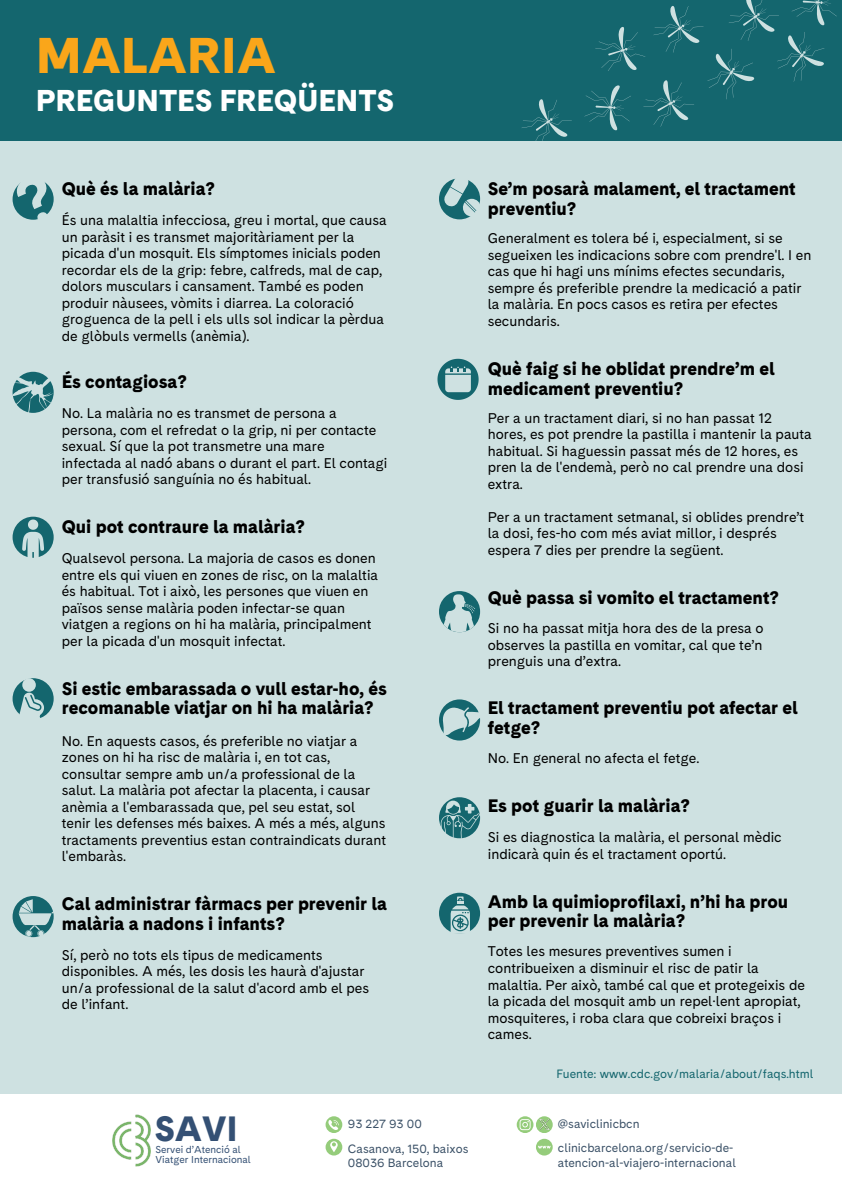
<style>
.page{position:relative;width:842px;height:1191px;background:#fff}
.page>*{position:absolute;margin:0;border:0;box-sizing:border-box;transform-origin:0 0}
.t1{font:900 50px "Cadiz CB";color:#faa61a}
.t2{font:900 34.9px "Cadiz CB";color:#345074}
.t3{font:900 30px "Cadiz CB";color:#fff}
.t4{font:900 18px/19.5px "Cadiz CB";color:#000}
.t5{font:14px/16.5px "Cadiz CB";color:#000}
.t6{font:12px "Cadiz CB";color:#3c5268}
.t7{font:12px "Cadiz CB";color:#14666e}
.t8{font:10px "Cadiz CB";color:#345074}
</style>
<div class="page">
<div style="left:0;top:0;width:842px;height:142px;background:#14666e"></div>
<div style="left:0;top:141px;width:842px;height:952px;background:#cee1e1"></div>
<svg style="left:326px;top:1116px;width:16px;height:16px"></svg>
<svg style="left:536px;top:1138px;width:16px;height:17px"></svg>
<svg style="left:326px;top:1138px;width:16px;height:17px"></svg>
<svg style="left:517px;top:1116px;width:16px;height:16px"></svg>
<img style="left:112px;top:1114px;width:39px;height:53px">
<svg style="left:536px;top:1116px;width:17px;height:16px"></svg>
<svg style="left:539px;top:1119px;width:10px;height:10px"></svg>
<svg style="left:521px;top:99px;width:51px;height:42px"></svg>
<svg style="left:584px;top:0;width:253px;height:131px"></svg>
<div style="left:13px;top:372px;width:41px;height:41px;background:#14666e;border-radius:50%"></div>
<div style="left:13px;top:516px;width:41px;height:41px;background:#14666e;border-radius:50%"></div>
<div style="left:13px;top:678px;width:41px;height:41px;background:#14666e;border-radius:50%"></div>
<svg style="left:13px;top:895px;width:41px;height:42px"></svg>
<div style="left:439px;top:178px;width:41px;height:41px;background:#14666e;border-radius:50%"></div>
<div style="left:439px;top:699px;width:41px;height:41px;background:#14666e;border-radius:50%"></div>
<svg style="left:439px;top:797px;width:41px;height:41px"></svg>
<svg style="left:13px;top:182px;width:41px;height:38px"></svg>
<svg style="left:12px;top:376px;width:42px;height:37px"></svg>
<svg style="left:22px;top:519px;width:22px;height:39px"></svg>
<div style="left:22px;top:678px;width:14px;height:13px;background:#cee1e1;border-radius:50%"></div>
<svg style="left:16px;top:692px;width:28px;height:27px"></svg>
<svg style="left:19px;top:899px;width:35px;height:38px"></svg>
<svg style="left:443px;top:178px;width:38px;height:38px"></svg>
<svg style="left:437px;top:359px;width:42px;height:41px"></svg>
<svg style="left:439px;top:591px;width:41px;height:41px"></svg>
<svg style="left:442px;top:707px;width:39px;height:28px"></svg>
<svg style="left:440px;top:800px;width:40px;height:39px"></svg>
<div style="left:439px;top:892px;width:41px;height:41px;background:#14666e;border-radius:50%"></div>
<svg style="left:451px;top:896px;width:19px;height:37px"></svg>
<p class="t1" style="left:36px;top:25px;width:241px">MALARIA</p>
<p class="t3" style="left:36px;top:82px;width:360px">PREGUNTES FREQÜENTS</p>
<p class="t4" style="left:62px;top:179px;width:155px">Què és la malària?</p>
<p class="t5" style="left:62px;top:212px;width:326px">És una malaltia infecciosa, greu i mortal, que causa un paràsit i es transmet majoritàriament per la picada d'un mosquit. Els símptomes inicials poden recordar els de la grip: febre, calfreds, mal de cap, dolors musculars i cansament. També es poden produir nàusees, vòmits i diarrea. La coloració groguenca de la pell i els ulls sol indicar la pèrdua de glòbuls vermells (anèmia).</p>
<p class="t4" style="left:62px;top:372px;width:127px">És contagiosa?</p>
<p class="t5" style="left:62px;top:405px;width:327px">No. La malària no es transmet de persona a persona, com el refredat o la grip, ni per contacte sexual. Sí que la pot transmetre una mare infectada al nadó abans o durant el part. El contagi per transfusió sanguínia no és habitual.</p>
<p class="t4" style="left:62px;top:517px;width:245px">Qui pot contraure la malària?</p>
<p class="t5" style="left:62px;top:550px;width:318px">Qualsevol persona. La majoria de casos es donen entre els qui viuen en zones de risc, on la malaltia és habitual. Tot i això, les persones que viuen en països sense malària poden infectar-se quan viatgen a regions on hi ha malària, principalment per la picada d'un mosquit infectat.</p>
<p class="t4" style="left:62px;top:678px;width:327px">Si estic embarassada o vull estar-ho, és recomanable viatjar on hi ha malària?</p>
<p class="t5" style="left:62px;top:732px;width:326px">No. En aquests casos, és preferible no viatjar a zones on hi ha risc de malària i, en tot cas, consultar sempre amb un/a professional de la salut. La malària pot afectar la placenta, i causar anèmia a l'embarassada que, pel seu estat, sol tenir les defenses més baixes. A més a més, alguns tractaments preventius estan contraindicats durant l'embaràs.</p>
<p class="t4" style="left:62px;top:893px;width:327px">Cal administrar fàrmacs per prevenir la malària a nadons i infants?</p>
<p class="t5" style="left:62px;top:946px;width:309px">Sí, però no tots els tipus de medicaments disponibles. A més, les dosis les haurà d'ajustar un/a professional de la salut d'acord amb el pes de l’infant.</p>
<p class="t4" style="left:488px;top:179px;width:309px">Se’m posarà malament, el tractament preventiu?</p>
<p class="t5" style="left:488px;top:230px;width:325px">Generalment es tolera bé i, especialment, si se segueixen les indicacions sobre com prendre'l. I en cas que hi hagi uns mínims efectes secundaris, sempre és preferible prendre la medicació a patir la malària. En pocs casos es retira per efectes secundaris.</p>
<p class="t4" style="left:488px;top:359px;width:288px">Què faig si he oblidat prendre’m el medicament preventiu?</p>
<p class="t5" style="left:488px;top:409px;width:326px">Per a un tractament diari, si no han passat 12 hores, es pot prendre la pastilla i mantenir la pauta habitual. Si haguessin passat més de 12 hores, es pren la de l'endemà, però no cal prendre una dosi extra.</p>
<p class="t5" style="left:488px;top:508px;width:318px">Per a un tractament setmanal, si oblides prendre’t la dosi, fes-ho com més aviat millor, i després espera 7 dies per prendre la següent.</p>
<p class="t4" style="left:488px;top:587px;width:293px">Què passa si vomito el tractament?</p>
<p class="t5" style="left:488px;top:620px;width:277px;text-align:justify">Si no ha passat mitja hora des de la presa o observes la pastilla en vomitar, cal que te’n prenguis una d’extra.</p>
<p class="t4" style="left:488px;top:698px;width:311px">El tractament preventiu pot afectar el fetge?</p>
<p class="t5" style="left:488px;top:749px;width:213px">No. En general no afecta el fetge.</p>
<p class="t4" style="left:488px;top:795px;width:204px">Es pot guarir la malària?</p>
<p class="t5" style="left:488px;top:828px;width:295px">Si es diagnostica la malària, el personal mèdic indicarà quin és el tractament oportú.</p>
<p class="t4" style="left:488px;top:891px;width:302px">Amb la quimioprofilaxi, n’hi ha prou per prevenir la malària?</p>
<p class="t5" style="left:488px;top:943px;width:319px">Totes les mesures preventives sumen i contribueixen a disminuir el risc de patir la malaltia. Per això, també cal que et protegeixis de la picada del mosquit amb un repel·lent apropiat, mosquiteres, i roba clara que cobreixi braços i cames.</p>
<p class="t7" style="left:556px;top:1066px;width:259px">Fuente: www.cdc.gov/malaria/about/faqs.html</p>
<p class="t2" style="left:154px;top:1107px;width:85px">SAVI</p>
<p class="t8" style="left:156px;top:1142px;width:87px">Servei d’Atenció al</p>
<p class="t8" style="left:156px;top:1153px;width:97px">Viatger Internacional</p>
<p class="t6" style="left:348px;top:1116px;width:75px">93 227 93 00</p>
<p class="t6" style="left:558px;top:1116px;width:83px">@saviclinicbcn</p>
<p class="t6" style="left:558px;top:1140px;width:177px">clinicbarcelona.org/servicio-de-</p>
<p class="t6" style="left:558px;top:1154px;width:179px">atencion-al-viajero-internacional</p>
<p class="t6" style="left:348px;top:1140px;width:122px">Casanova, 150, baixos</p>
<p class="t6" style="left:348px;top:1155px;width:97px">08036 Barcelona</p>
</div>
